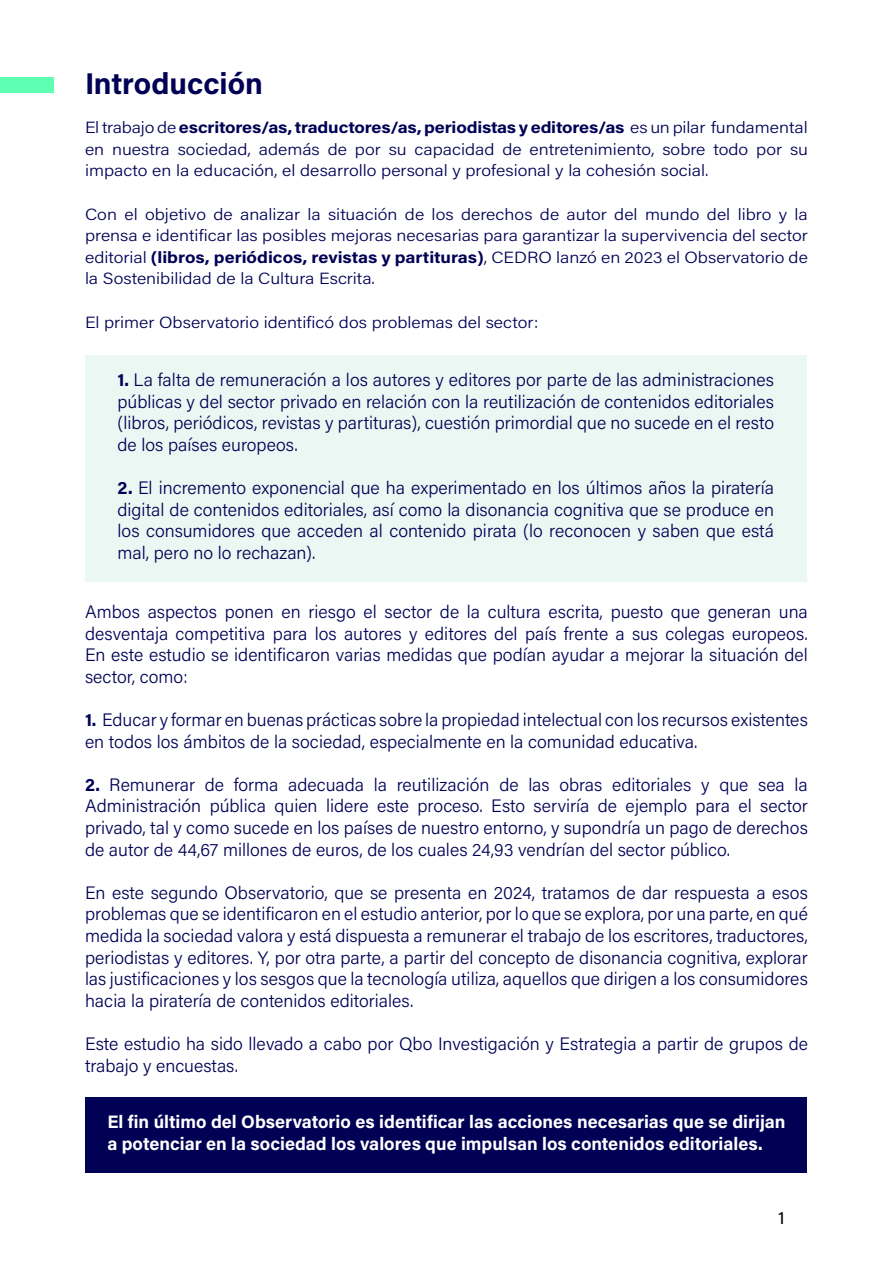
<style>
.page{position:relative;width:893px;height:1263px;background:#fff}
.page>*{position:absolute;margin:0;border:0;box-sizing:border-box;transform-origin:0 0}
.t1{font:700 30px "Acumin Pro";color:#005}
.t2{font:300 18px/21.6px "Acumin Pro";color:#005;text-align:justify}
.t3{font:700 18px/21.6px "Acumin Pro";color:#fff}
.t4{font:18px "Acumin Pro";color:#000}
.t5{font:300 16.2px/21.6px "Acumin Pro";color:#005;text-align:justify;scale:1.11 1}
.s1{font-weight:700}
.s2{font-weight:700;color:#000054}
</style>
<div class="page">
<div style="left:85px;top:1097px;width:721px;height:75px;background:#000054"></div>
<div style="left:85px;top:355px;width:721px;height:227px;background:#eaf7f2"></div>
<div style="left:0;top:77px;width:53px;height:15px;background:#5fffb3"></div>
<p class="t1" style="left:85px;top:63px;width:179px">Introducción</p>
<p class="t5" style="left:85px;top:116px;width:653px">El trabajo de <span class="s1">escritores/as, traductores/as, periodistas y editores/as</span> es un pilar fundamental en nuestra sociedad, además de por su capacidad de entretenimiento, sobre todo por su impacto en la educación, el desarrollo personal y profesional y la cohesión social.</p>
<p class="t5" style="left:85px;top:202px;width:653px">Con el objetivo de analizar la situación de los derechos de autor del mundo del libro y la prensa e identificar las posibles mejoras necesarias para garantizar la supervivencia del sector editorial <span class="s1">(libros, periódicos, revistas y partituras)</span>, CEDRO lanzó en 2023 el Observatorio de la Sostenibilidad de la Cultura Escrita.</p>
<p class="t5" style="left:85px;top:310px;width:410px">El primer Observatorio identificó dos problemas del sector:</p>
<p class="t2" style="left:117px;top:368px;width:658px"><span class="s2">1.</span> La falta de remuneración a los autores y editores por parte de las administraciones públicas y del sector privado en relación con la reutilización de contenidos editoriales (libros, periódicos, revistas y partituras), cuestión primordial que no sucede en el resto de los países europeos.</p>
<p class="t2" style="left:117px;top:476px;width:658px"><span class="s2">2.</span> El incremento exponencial que ha experimentado en los últimos años la piratería digital de contenidos editoriales, así como la disonancia cognitiva que se produce en los consumidores que acceden al contenido pirata (lo reconocen y saben que está mal, pero no lo rechazan).</p>
<p class="t2" style="left:85px;top:600px;width:724px">Ambos aspectos ponen en riesgo el sector de la cultura escrita, puesto que generan una desventaja competitiva para los autores y editores del país frente a sus colegas europeos.<br>En este estudio se identificaron varias medidas que podían ayudar a mejorar la situación del sector, como:</p>
<p class="t2" style="left:85px;top:708px;width:724px"><span class="s1">1.</span> Educar y formar en buenas prácticas sobre la propiedad intelectual con los recursos existentes en todos los ámbitos de la sociedad, especialmente en la comunidad educativa.</p>
<p class="t2" style="left:85px;top:773px;width:724px"><span class="s1">2.</span> Remunerar de forma adecuada la reutilización de las obras editoriales y que sea la Administración pública quien lidere este proceso. Esto serviría de ejemplo para el sector privado, tal y como sucede en los países de nuestro entorno, y supondría un pago de derechos de autor de 44,67 millones de euros, de los cuales 24,93 vendrían del sector público.</p>
<p class="t2" style="left:85px;top:881px;width:724px">En este segundo Observatorio, que se presenta en 2024, tratamos de dar respuesta a esos problemas que se identificaron en el estudio anterior, por lo que se explora, por una parte, en qué medida la sociedad valora y está dispuesta a remunerar el trabajo de los escritores, traductores, periodistas y editores. Y, por otra parte, a partir del concepto de disonancia cognitiva, explorar las justificaciones y los sesgos que la tecnología utiliza, aquellos que dirigen a los consumidores hacia la piratería de contenidos editoriales.</p>
<p class="t2" style="left:85px;top:1032px;width:724px">Este estudio ha sido llevado a cabo por Qbo Investigación y Estrategia a partir de grupos de trabajo y encuestas.</p>
<p class="t3" style="left:107px;top:1110px;width:680px">El fin último del Observatorio es identificar las acciones necesarias que se dirijan a potenciar en la sociedad los valores que impulsan los contenidos editoriales.</p>
<p class="t4" style="left:778px;top:1205px;width:8px">1</p>
</div>
